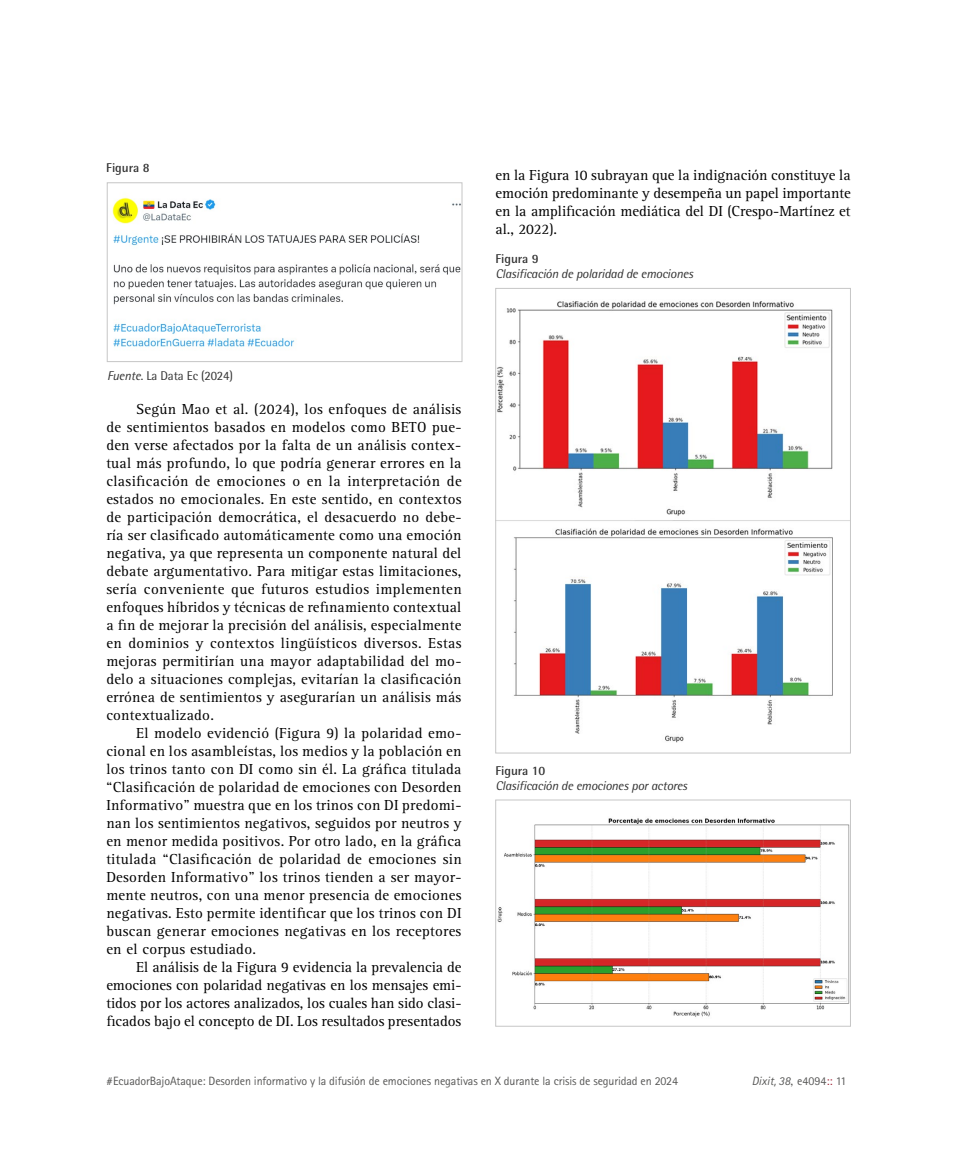
<style>
.page{position:relative;width:957px;height:1149px;background:#fff}
.page>*{position:absolute;margin:0;border:0;box-sizing:border-box;transform-origin:0 0}
.t1{font:15px/18px "Rotis Serif Std";letter-spacing:.005em;color:#000;text-align:justify}
.t2{font:italic 12.75px "Rotis Semi Sans Std";letter-spacing:-.015em;color:#323232}
.t3{font:700 12.75px "Rotis Semi Sans Std";color:#323232}
.t4{font:12.75px "Rotis Semi Sans Std";letter-spacing:-.01em;color:#323232}
.t5{font:12px "Rotis Sans Serif Std";letter-spacing:-.01em;color:#575756}
.t6{font:italic 12px "Rotis Sans Serif Std";color:#575756}
.s1{font-style:italic}
.s2{font-family:"Rotis Semi Serif Std";font-style:normal}
.s3{font-style:normal}
.s4{font-style:normal;color:#a12236}
</style>
<div class="page">
<img style="left:112px;top:197px;width:348px;height:150px">
<div style="left:107px;top:182px;width:355px;height:179px;border:1px solid #c6c6c6"></div>
<img style="left:497px;top:300px;width:351px;height:443px">
<img style="left:497px;top:818px;width:351px;height:199px">
<div style="left:495px;top:799px;width:355px;height:227px;border:1px solid #c6c6c6"></div>
<p class="t3" style="left:106px;top:160px;width:45px">Figura 8</p>
<p class="t1" style="left:495px;top:166px;width:357px">en la Figura 10 subrayan que la indignación constituye la emoción predominante y desempeña un papel importante en la amplificación mediática del DI (Crespo-Martínez et al., 2022).</p>
<p class="t3" style="left:495px;top:251px;width:45px">Figura 9</p>
<p class="t2" style="left:495px;top:265px;width:199px">Clasificación de polaridad de emociones</p>
<p class="t4" style="left:107px;top:368px;width:127px"><span class="s1">Fuente</span>. La Data Ec (2024)</p>
<p class="t1" style="left:106px;top:400px;width:357px;text-indent:30px">Según Mao et al. (2024), los enfoques de análisis de sentimientos basados en modelos como BETO pue&shy;den verse afectados por la falta de un análisis contex&shy;tual más profundo, lo que podría generar errores en la clasificación de emociones o en la interpretación de estados no emocionales. En este sentido, en contextos de participación democrática, el desacuerdo no debe&shy;ría ser clasificado automáticamente como una emoción negativa, ya que representa un componente natural del debate argumentativo. Para mitigar estas limitaciones, sería conveniente que futuros estudios implementen enfoques híbridos y técnicas de refinamiento contextual a fin de mejorar la precisión del análisis, especialmente en dominios y contextos lingüísticos diversos. Estas mejoras permitirían una mayor adaptabilidad del mo&shy;delo a situaciones complejas, evitarían la clasificación errónea de sentimientos y asegurarían un análisis más contextualizado.</p>
<p class="t1" style="left:106px;top:724px;width:357px;text-indent:30px">El modelo evidenció (Figura 9) la polaridad emo&shy;cional en los asambleístas, los medios y la población en los trinos tanto con DI como sin él. La gráfica titulada “Clasificación de polaridad de emociones con Desorden Informativo” muestra que en los trinos con DI predomi&shy;nan los sentimientos negativos, seguidos por neutros y en menor medida positivos. Por otro lado, en la gráfica titulada “Clasificación de polaridad de emociones sin Desorden Informativo” los trinos tienden a ser mayor&shy;mente neutros, con una menor presencia de emociones negativas. Esto permite identificar que los trinos con DI buscan generar emociones negativas en los receptores en el corpus estudiado.</p>
<p class="t1" style="left:106px;top:958px;width:357px;text-indent:30px">El análisis de la Figura 9 evidencia la prevalencia de emociones con polaridad negativas en los mensajes emi&shy;tidos por los actores analizados, los cuales han sido clasi&shy;ficados bajo el concepto de DI. Los resultados presentados</p>
<p class="t3" style="left:495px;top:762px;width:51px">Figura 10</p>
<p class="t2" style="left:495px;top:777px;width:193px">Clasificación de emociones por actores</p>
<p class="t5" style="left:106px;top:1073px;width:573px">#EcuadorBajoAtaque: Desorden informativo y la difusión de emociones negativas en X durante la crisis de seguridad en 2024</p>
<p class="t6" style="left:751px;top:1073px;width:96px">Dixit, 38<span class="s2">,</span> <span class="s3">e4094</span><span class="s4">::</span> <span class="s3">11</span></p>
</div>
